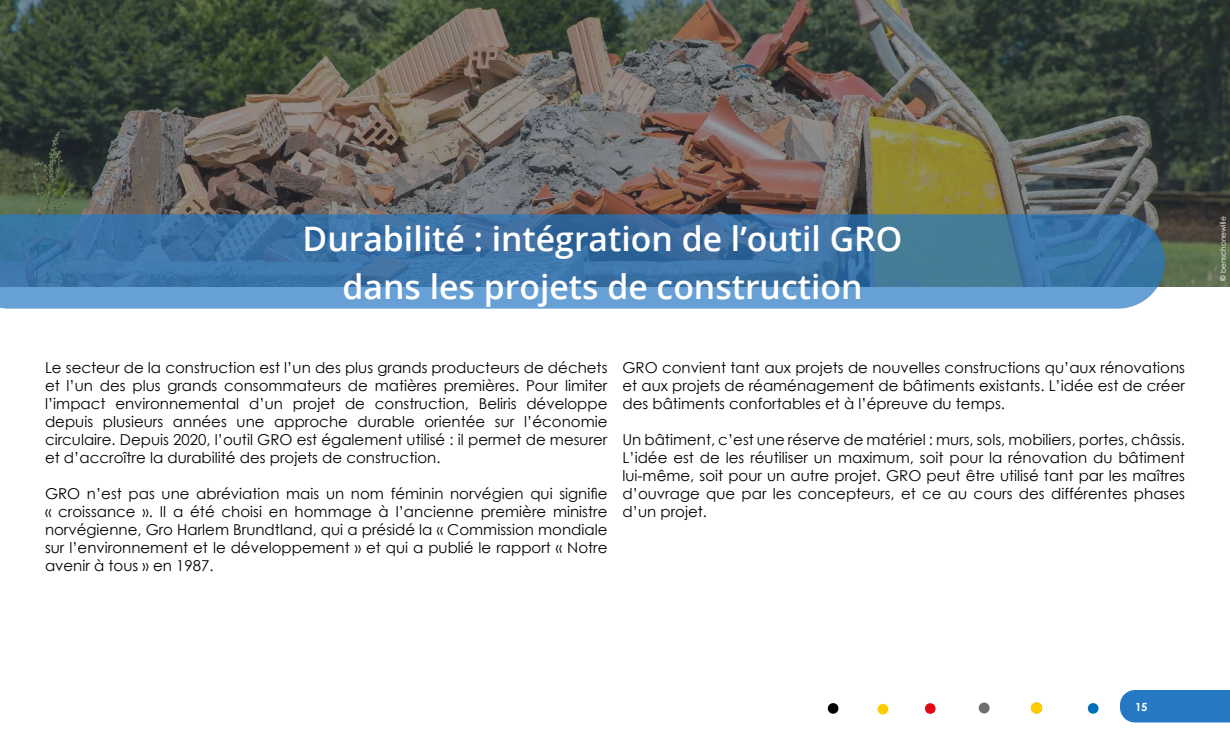
<style>
.page{position:relative;width:1230px;height:735px;background:#fff}
.page>*{position:absolute;margin:0;border:0;box-sizing:border-box;transform-origin:0 0}
.t1{font:600 33.75px/48px "Open Sans";color:#fff;text-align:center}
.t2{font:15px/18px "Century Gothic";color:#000;text-align:justify}
.t3{font:700 11.25px "Century Gothic";color:#fff}
.t4{font:7.5px "Century Gothic";color:#fff}
</style>
<div class="page">
<div style="left:1120px;top:690px;width:110px;height:32px;background:#2678c4"></div>
<svg style="left:979px;top:703px;width:11px;height:10px"></svg>
<svg style="left:925px;top:703px;width:11px;height:11px"></svg>
<svg style="left:878px;top:704px;width:10px;height:10px"></svg>
<svg style="left:828px;top:703px;width:10px;height:11px"></svg>
<svg style="left:1088px;top:703px;width:10px;height:11px"></svg>
<svg style="left:1031px;top:702px;width:11px;height:12px"></svg>
<svg style="left:0;top:0;width:1230px;height:286px;background:#59594d"></svg>
<svg style="left:0;top:214px;width:1165px;height:95px;background:#477dae"></svg>
<h1 class="t1" style="left:303px;top:214px;width:601px">Durabilité : intégration de l’outil GRO dans les projets de construction</h1>
<p class="t4" style="left:1218px;top:281px;width:66px;rotate:-90deg">© benschonewille</p>
<p class="t2" style="left:45px;top:358px;width:564px">Le secteur de la construction est l’un des plus grands producteurs de déchets et l’un des plus grands consommateurs de matières premières. Pour limiter l’impact environnemental d’un projet de construction, Beliris développe depuis plusieurs années une approche durable orientée sur l’économie circulaire. Depuis 2020, l’outil GRO est également utilisé : il permet de mesurer et d’accroître la durabilité des projets de construction.</p>
<p class="t2" style="left:45px;top:484px;width:564px">GRO n’est pas une abréviation mais un nom féminin norvégien qui signifie « croissance ». Il a été choisi en hommage à l’ancienne première ministre norvégienne, Gro Harlem Brundtland, qui a présidé la « Commission mondiale sur l’environnement et le développement » et qui a publié le rapport « Notre avenir à tous » en 1987.</p>
<p class="t2" style="left:622px;top:358px;width:564px">GRO convient tant aux projets de nouvelles constructions qu’aux rénovations et aux projets de réaménagement de bâtiments existants. L’idée est de créer des bâtiments confortables et à l’épreuve du temps.</p>
<p class="t2" style="left:622px;top:430px;width:564px">Un bâtiment, c’est une réserve de matériel : murs, sols, mobiliers, portes, châssis.<br>L’idée est de les réutiliser un maximum, soit pour la rénovation du bâtiment lui-même, soit pour un autre projet. GRO peut être utilisé tant par les maîtres d’ouvrage que par les concepteurs, et ce au cours des différentes phases d’un projet.</p>
<p class="t3" style="left:1135px;top:698px;width:14px">15</p>
</div>
